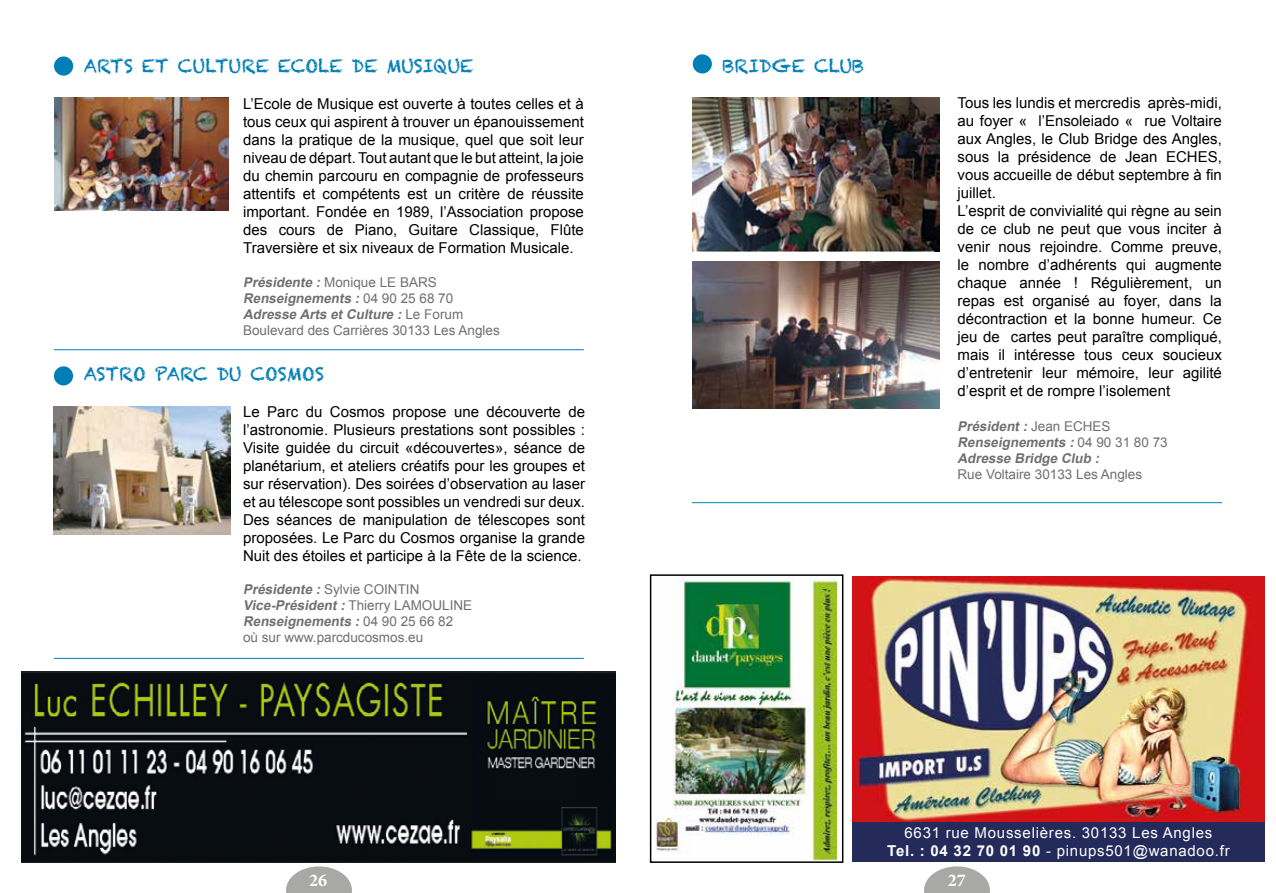
<style>
.page{position:relative;width:1276px;height:893px;background:#fff}
.page>*{position:absolute;margin:0;border:0;box-sizing:border-box;transform-origin:0 0}
.t1{font:18px "Chalkduster";color:#007eb6}
.t2{font:700 18px "Minion Pro";color:#fff}
.t3{font:15px/18px "Arial";color:#000;text-align:justify}
.t4{font:15px/18px "Arial";letter-spacing:.05em;color:#fff;text-align:center}
.t5{font:13.5px/16.2px "Arial";color:#706f6f}
.t6{font:italic 700 13.5px/16.2px "Arial";color:#706f6f}
.s1{font-weight:700;font-style:italic}
.s2{font-weight:400;font-style:normal}
.s3{font-weight:700}
</style>
<div class="page">
<svg style="left:286px;top:866px;width:66px;height:27px"></svg>
<svg style="left:924px;top:866px;width:66px;height:27px"></svg>
<img style="left:655px;top:577px;width:182px;height:283px">
<img style="left:852px;top:576px;width:412px;height:246px">
<div style="left:852px;top:822px;width:412px;height:39px;background:#242b5a"></div>
<div style="left:693px;top:54px;width:19px;height:19px;background:#007eb6;border-radius:50%"></div>
<hr style="left:692px;top:502px;width:530px;height:1px;background:#007eb6">
<img style="left:692px;top:97px;width:247px;height:154px">
<div style="left:54px;top:56px;width:19px;height:20px;background:#007eb6;border-radius:50%"></div>
<div style="left:54px;top:366px;width:19px;height:19px;background:#007eb6;border-radius:50%"></div>
<hr style="left:54px;top:349px;width:530px;height:1px;background:#007eb6">
<hr style="left:54px;top:658px;width:530px;height:1px;background:#007eb6">
<img style="left:55px;top:98px;width:174px;height:112px">
<img style="left:54px;top:406px;width:176px;height:129px">
<img style="left:21px;top:671px;width:595px;height:191px">
<div style="left:497px;top:770px;width:83px;height:29px;background:#080d12"></div>
<div style="left:650px;top:574px;width:193px;height:289px;border:2px solid #000"></div>
<img style="left:692px;top:262px;width:247px;height:146px">
<p class="t1" style="left:84px;top:55px;width:391px">ARTS ET CULTURE ECOLE DE MUSIQUE</p>
<p class="t3" style="left:243px;top:94px;width:342px">L’Ecole de Musique est ouverte à toutes celles et à tous ceux qui aspirent à trouver un épanouissement dans la pratique de la musique, quel que soit leur niveau de départ. Tout autant que le but atteint, la joie du chemin parcouru en compagnie de professeurs attentifs et compétents est un critère de réussite important. Fondée en 1989, l’Association propose des cours de Piano, Guitare Classique, Flûte Traversière et six niveaux de Formation Musicale.</p>
<p class="t5" style="left:243px;top:274px;width:258px"><span class="s1">Présidente :</span>Monique LE BARS <span class="s1">Renseignements :</span>0 4 9 0 2 5 6 8 7 0<br><span class="s1">Adresse Arts etCulture :</span> L e F o r u m Boulevard des Carrières 30133 Les Angles</p>
<p class="t1" style="left:84px;top:364px;width:241px">ASTRO PARC DU COSMOS</p>
<p class="t3" style="left:243px;top:403px;width:343px">Le Parc du Cosmos propose une découverte de l’astronomie. Plusieurs prestations sont possibles :<br>Visite guidée du circuit «découvertes», séance de planétarium, et ateliers créatifs pour les groupes et sur réservation). Des soirées d’observation au laser et au télescope sont possibles un vendredi sur deux.<br>Des séances de manipulation de télescopes sont proposées. Le Parc du Cosmos organise la grande Nuit des étoiles et participe à la Fête de la science.</p>
<p class="t5" style="left:243px;top:581px;width:231px"><span class="s1">Présidente :</span>Sylvie COINTIN<br><span class="s1">Vice-Président:</span>Thierry LAMOULINE<br><span class="s1">Renseignements :</span>0 4 9 0 2 5 6 6 8 2<br>où sur www.parcducosmos.eu</p>
<p class="t1" style="left:722px;top:55px;width:143px">BRIDGE CLUB</p>
<p class="t3" style="left:957px;top:94px;width:266px;text-align:left">Tous les lundis et mercredis après-midi, au foyer « l’Ensoleiado « rue Voltaire aux Angles, le Club Bridge des Angles, sous la présidence de Jean ECHES, vous accueille de début septembre à fin juillet.<br>L’esprit de convivialité qui règne au sein de ce club ne peut que vous inciter à venir nous rejoindre. Comme preuve, le nombre d’adhérents qui augmente chaque année ! Régulièrement, un repas est organisé au foyer, dans la décontraction et la bonne humeur. Ce jeu de cartes peut paraître compliqué, mais il intéresse tous ceux soucieux d’entretenir leur mémoire, leur agilité d’esprit et de rompre l’isolement</p>
<p class="t6" style="left:957px;top:418px;width:212px">Président:<span class="s2">J e a n E C H E S<br></span>Renseignements :<span class="s2">0 4 9 0 3 1 8 0 7 3<br></span>Adresse Bridge Club :</p>
<p class="t5" style="left:957px;top:466px;width:186px">Rue Voltaire 30133 Les Angles</p>
<p class="t4" style="left:887px;top:824px;width:344px">6631 rue Mousselières. 30133 Les Angles<br><span class="s3">Tel. : 04 32 70 01 90</span> - pinups501@wanadoo.fr</p>
<p class="t2" style="left:309px;top:868px;width:19px">26</p>
<p class="t2" style="left:948px;top:868px;width:19px">27</p>
</div>
